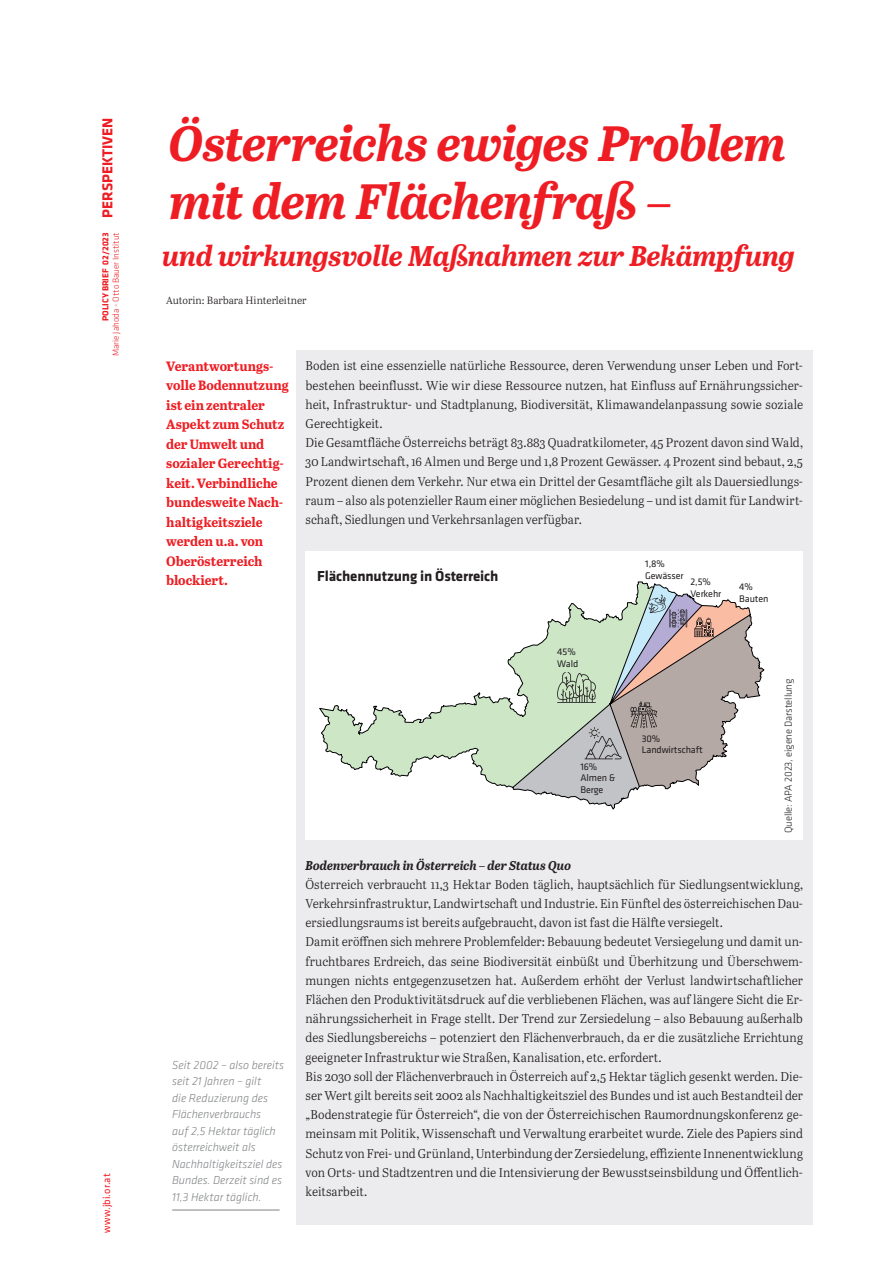
<style>
.page{position:relative;width:893px;height:1263px;background:#fff}
.page>*{position:absolute;margin:0;border:0;box-sizing:border-box;transform-origin:0 0}
.t1{font:italic 700 49.5px/58.5px "Abril Text";letter-spacing:-.02em;color:#ee1d23}
.t2{font:italic 700 28.5px "Abril Text";letter-spacing:-.015em;color:#ee1d23}
.t3{font:700 15px "Klavika";letter-spacing:-.01em;color:#231f20}
.t4{font:700 13.5px/19.5px "Abril Text";letter-spacing:-.01em;color:#ee1d23}
.t5{font:12.75px/19.2px "Abril Text Lt";letter-spacing:.005em;color:#231f20;scale:.96 1}
.t6{font:italic 700 12.75px "Abril Text";color:#231f20;scale:.96 1}
.t7{font:italic 300 12px/16.5px "Klavika";color:#808285}
.t8{font:300 10.5px "Klavika";letter-spacing:-.01em;color:#231f20}
.t9{font:10.5px "Abril Text Lt";color:#231f20}
.t10{font:10.5px "Klavika";letter-spacing:.01em;color:#ee1d23}
.t11{font:10.05px/11.4px "Klavika";letter-spacing:-.01em;color:#231f20}
.t12{font:700 9px "Klavika";color:#ee1d23}
.t13{font:300 9px "Klavika";color:#ee1d23}
.s1{font-size:15px}
</style>
<div class="page">
<div style="left:296px;top:350px;width:517px;height:875px;background:#ececee"></div>
<hr style="left:172px;top:1210px;width:108px;height:1px;background:#808285">
<div style="left:306px;top:551px;width:497px;height:288px;background:#fff"></div>
<svg style="left:319px;top:581px;width:446px;height:229px"></svg>
<svg style="left:513px;top:584px;width:251px;height:225px"></svg>
<p class="t12" style="left:101px;top:321px;width:205px;rotate:-90deg">POLICY BRIEF 02/2023 <span class="s1">PERSPEKTIVEN</span></p>
<p class="t13" style="left:111px;top:356px;width:125px;rotate:-90deg">Marie Jahoda - Otto Bauer Institut</p>
<p class="t10" style="left:101px;top:1233px;width:61px;rotate:-90deg">www.jbi.or.at</p>
<h1 class="t1" style="left:168px;top:112px;width:620px">Österreichs ewiges Problem mit dem Flächenfraß –</h1>
<h2 class="t2" style="left:162px;top:235px;width:634px">und wirkungsvolle Maßnahmen zur Bekämpfung</h2>
<p class="t9" style="left:166px;top:292px;width:142px">Autorin: Barbara Hinterleitner</p>
<p class="t4" style="left:166px;top:356px;width:124px">Verantwortungs&shy;volle Bodennutzung ist ein zentraler<br>Aspekt zum Schutz der Umwelt und sozialer Gerechtig&shy;keit. Verbindliche bundesweite Nach&shy;haltigkeitsziele werden u.a. von<br>Oberösterreich blockiert.</p>
<p class="t5" style="left:306px;top:356px;width:520px">Boden ist eine essenzielle natürliche Ressource, deren Verwendung unser Leben und Fort&shy;bestehen beeinflusst. Wie wir diese Ressource nutzen, hat Einfluss auf Ernährungssicher&shy;heit, Infrastruktur- und Stadtplanung, Biodiversität, Klimawandelanpassung sowie soziale Gerechtigkeit.<br>Die Gesamtfläche Österreichs beträgt 83.883 Quadratkilometer, 45 Prozent davon sind Wald, 30 Landwirtschaft, 16 Almen und Berge und 1,8 Prozent Gewässer. 4 Prozent sind bebaut, 2,5<br>Prozent dienen dem Verkehr. Nur etwa ein Drittel der Gesamtfläche gilt als Dauersiedlungs&shy;raum – also als potenzieller Raum einer möglichen Besiedelung – und ist damit für Landwirt&shy;schaft, Siedlungen und Verkehrsanlagen verfügbar.</p>
<p class="t3" style="left:317px;top:568px;width:183px">Flächennutzung in Österreich</p>
<p class="t11" style="left:645px;top:558px;width:40px">1,8%<br>Gewässer</p>
<p class="t11" style="left:691px;top:576px;width:32px">2,5%<br>Verkehr</p>
<p class="t11" style="left:739px;top:581px;width:31px">4%<br>Bauten</p>
<p class="t7" style="left:172px;top:1057px;width:113px">Seit 2002 – also bereits seit 21 Jahren – gilt<br>die Reduzierung des<br>Flächenverbrauchs<br>auf 2,5 Hektar täglich österreichweit als<br>Nachhaltigkeitsziel des<br>Bundes. Derzeit sind es<br>11,3 Hektar täglich.</p>
<p class="t11" style="left:557px;top:647px;width:23px">45%<br>Wald</p>
<p class="t11" style="left:580px;top:761px;width:36px">16%<br>Almen &amp;<br>Berge</p>
<p class="t11" style="left:642px;top:733px;width:63px">30%<br>Landwirtschaft</p>
<p class="t8" style="left:783px;top:833px;width:156px;rotate:-90deg">Quelle: APA 2023, eigene Darstellung</p>
<p class="t6" style="left:306px;top:856px;width:278px">Bodenverbrauch in Österreich – der Status Quo</p>
<p class="t5" style="left:306px;top:874px;width:520px">Österreich verbraucht 11,3 Hektar Boden täglich, hauptsächlich für Siedlungsentwicklung, Verkehrsinfrastruktur, Landwirtschaft und Industrie. Ein Fünftel des österreichischen Dau&shy;ersiedlungsraums ist bereits aufgebraucht, davon ist fast die Hälfte versiegelt.<br>Damit eröffnen sich mehrere Problemfelder: Bebauung bedeutet Versiegelung und damit un&shy;fruchtbares Erdreich, das seine Biodiversität einbüßt und Überhitzung und Überschwem&shy;mungen nichts entgegenzusetzen hat. Außerdem erhöht der Verlust landwirtschaftlicher Flächen den Produktivitätsdruck auf die verbliebenen Flächen, was auf längere Sicht die Er&shy;nährungssicherheit in Frage stellt. Der Trend zur Zersiedelung – also Bebauung außerhalb des Siedlungsbereichs – potenziert den Flächenverbrauch, da er die zusätzliche Errichtung geeigneter Infrastruktur wie Straßen, Kanalisation, etc. erfordert.<br>Bis 2030 soll der Flächenverbrauch in Österreich auf 2,5 Hektar täglich gesenkt werden. Die&shy;ser Wert gilt bereits seit 2002 als Nachhaltigkeitsziel des Bundes und ist auch Bestandteil der „Bodenstrategie für Österreich“, die von der Österreichischen Raumordnungskonferenz ge&shy;meinsam mit Politik, Wissenschaft und Verwaltung erarbeitet wurde. Ziele des Papiers sind Schutz von Frei- und Grünland, Unterbindung der Zersiedelung, effiziente Innenentwicklung von Orts- und Stadtzentren und die Intensivierung der Bewusstseinsbildung und Öffentlich&shy;keitsarbeit.</p>
</div>
